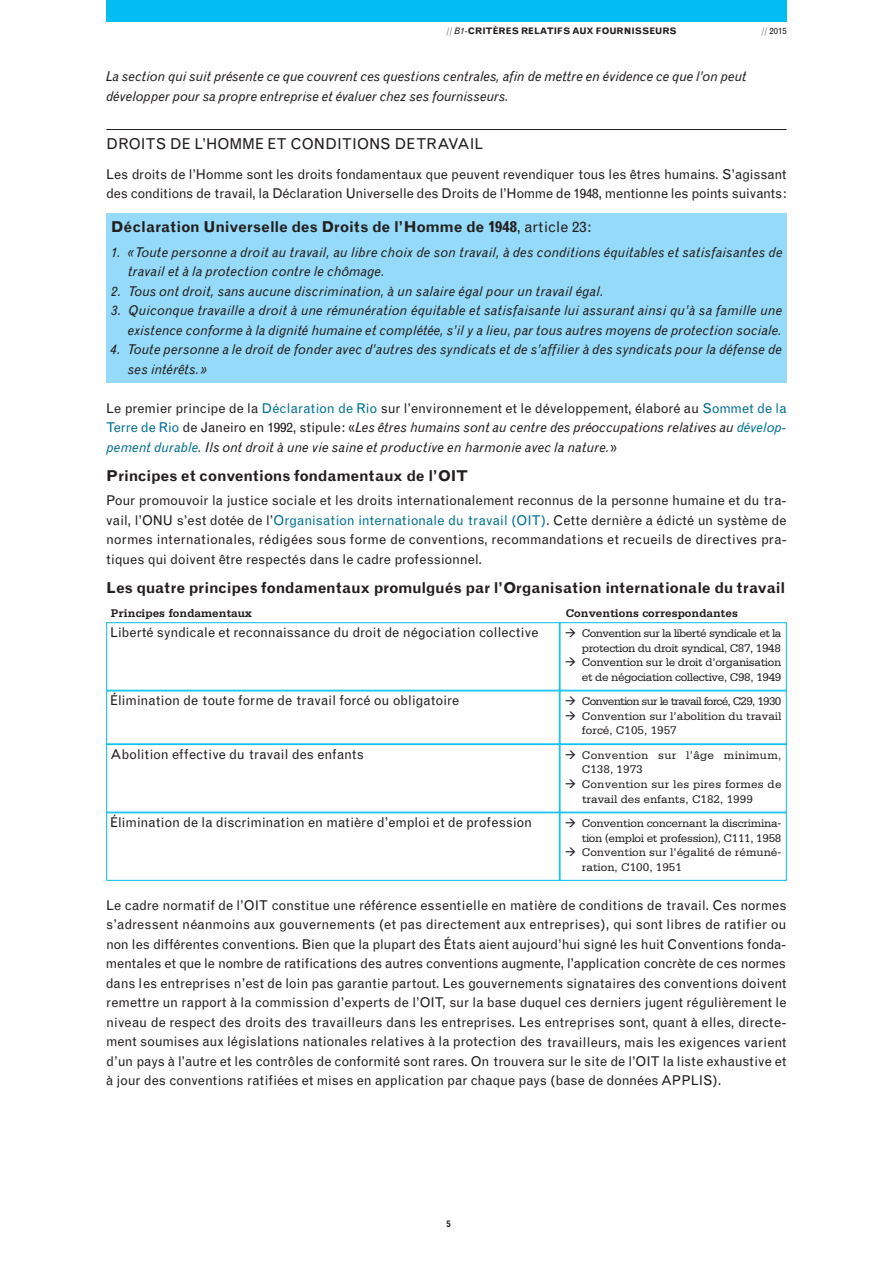
<style>
.page{position:relative;width:893px;height:1263px;background:#fff}
.page>*{position:absolute;margin:0;border:0;box-sizing:border-box;transform-origin:0 0}
.t1{font:700 15px "Grotesque";letter-spacing:-.005em;color:#231f20}
.t2{font:15px "Grotesque";color:#231f20}
.t3{font:13.5px/19.5px "Grotesque";letter-spacing:-.005em;color:#231f20;text-align:justify}
.t4{font:italic 13.5px/19.5px "Grotesque";letter-spacing:.005em;color:#231f20}
.t5{font:11.7px/14.5px "Serifa";color:#231f20;text-align:justify}
.t6{font:700 11.7px "Serifa";color:#231f20}
.t7{font:700 9px "Grotesque";color:#231f20}
.t8{font:9px "Grotesque";color:#231f20}
.s1{font-weight:300}
.s2{font-weight:400;font-style:italic}
.s3{font-weight:400}
.s4{font-style:normal}
.s5{font-style:normal;color:#007193}
.s6{color:#007193}
</style>
<div class="page">
<hr style="left:106px;top:129px;width:681px;height:1px;background:#231f20">
<div style="left:106px;top:214px;width:681px;height:169px;background:#95daf8"></div>
<div style="left:106px;top:622px;width:454px;height:68px;border:1px solid #01bdf2"></div>
<div style="left:560px;top:622px;width:227px;height:68px;border:1px solid #01bdf2"></div>
<div style="left:106px;top:744px;width:454px;height:68px;border:1px solid #01bdf2"></div>
<div style="left:560px;top:744px;width:227px;height:68px;border:1px solid #01bdf2"></div>
<div style="left:106px;top:812px;width:454px;height:69px;border:1px solid #01bdf2"></div>
<div style="left:560px;top:812px;width:227px;height:69px;border:1px solid #01bdf2"></div>
<div style="left:106px;top:0;width:681px;height:21px;background:#01bdf2"></div>
<p class="t7" style="left:446px;top:28px;width:232px"><span class="s1">//</span> <span class="s2">B1-</span>CRITÈRES RELATIFS AUX FOURNISSEURS</p>
<p class="t8" style="left:761px;top:28px;width:27px"><span class="s1">//</span> 2015</p>
<p class="t4" style="left:106px;top:68px;width:642px">La section qui suit présente ce que couvrent ces questions centrales, afin de mettre en évidence ce que l’on peut développer pour sa propre entreprise et évaluer chez ses fournisseurs.</p>
<p class="t2" style="left:106px;top:139px;width:379px">DROITS DE L’HOMME ET CONDITIONS DE TRAVAIL</p>
<p class="t3" style="left:106px;top:165px;width:682px">Les droits de l’Homme sont les droits fondamentaux que peuvent revendiquer tous les êtres humains. S’agissant des conditions de travail, la Déclaration Universelle des Droits de l’Homme de 1948, mentionne les points suivants:</p>
<p class="t1" style="left:111px;top:221px;width:482px">Déclaration Universelle des Droits de l’Homme de 1948<span class="s3">, article 23:</span></p>
<p class="t4" style="left:128px;top:243px;width:656px;text-indent:-17px">1. «Toute personne a droit au travail, au libre choix de son travail, à des conditions équitables et satisfaisantes de travail et à la protection contre le chômage.</p>
<p class="t4" style="left:111px;top:282px;width:494px">2. Tous ont droit, sans aucune discrimination, à un salaire égal pour un travail égal.</p>
<p class="t4" style="left:111px;top:302px;width:672px;text-align:right">3. Quiconque travaille a droit à une rémunération équitable et satisfaisante lui assurant ainsi qu’à sa famille une existence conforme à la dignité humaine et complétée, s’il y a lieu, par tous autres moyens de protection sociale.</p>
<p class="t4" style="left:128px;top:341px;width:656px;text-indent:-17px">4. Toute personne a le droit de fonder avec d’autres des syndicats et de s’affilier à des syndicats pour la défense de ses intérêts.»</p>
<p class="t4" style="left:106px;top:399px;width:682px;text-align:justify"><span class="s4">Le premier principe de la</span> <span class="s5">Déclaration de Rio</span> <span class="s4">sur l’environnement et le développement, élaboré au</span> <span class="s5">Sommet de la Terre de Rio</span> <span class="s4">de Janeiro en 1992, stipule: «</span>Les êtres humains sont au centre des préoccupations relatives au <span class="s6">dévelop&shy;pement durable</span>. Ils ont droit à une vie saine et productive en harmonie avec la nature.<span class="s4">»</span></p>
<p class="t1" style="left:106px;top:470px;width:363px">Principes et conventions fondamentaux de l’OIT</p>
<p class="t3" style="left:106px;top:492px;width:682px">Pour promouvoir la justice sociale et les droits internationalement reconnus de la personne humaine et du tra&shy;vail, l’ONU s’est dotée de l’<span class="s6">Organisation internationale du travail (OIT)</span>. Cette dernière a édicté un système de normes internationales, rédigées sous forme de conventions, recommandations et recueils de directives pra&shy;tiques qui doivent être respectés dans le cadre professionnel.</p>
<p class="t1" style="left:106px;top:582px;width:680px">Les quatre principes fondamentaux promulgués par l’Organisation internationale du travail</p>
<p class="t6" style="left:111px;top:610px;width:143px">Principes fondamentaux</p>
<p class="t6" style="left:566px;top:610px;width:174px">Conventions correspondantes</p>
<p class="t3" style="left:110px;top:624px;width:430px">Liberté syndicale et reconnaissance du droit de négociation collective</p>
<p class="t5" style="left:582px;top:627px;width:201px">Convention sur la liberté syndicale et la protection du droit syndical, C87, 1948<br>Convention sur le droit d’organisation et de négociation collective, C98, 1949</p>
<p class="t3" style="left:110px;top:692px;width:351px">Élimination de toute forme de travail forcé ou obligatoire</p>
<p class="t5" style="left:582px;top:695px;width:201px">Convention sur le travail forcé, C29, 1930<br>Convention sur l’abolition du travail forcé, C105, 1957</p>
<p class="t3" style="left:110px;top:745px;width:255px">Abolition effective du travail des enfants</p>
<p class="t5" style="left:582px;top:749px;width:201px;text-align:left">Convention sur l’âge minimum,<br>C138, 1973<br>Convention sur les pires formes de travail des enfants, C182, 1999</p>
<p class="t3" style="left:110px;top:814px;width:424px">Élimination de la discrimination en matière d’emploi et de profession</p>
<p class="t5" style="left:582px;top:817px;width:201px">Convention concernant la discrimina&shy;tion (emploi et profession), C111, 1958<br>Convention sur l’égalité de rémuné&shy;ration, C100, 1951</p>
<p class="t3" style="left:106px;top:897px;width:682px">Le cadre normatif de l’OIT constitue une référence essentielle en matière de conditions de travail. Ces normes s’adressent néanmoins aux gouvernements (et pas directement aux entreprises), qui sont libres de ratifier ou non les différentes conventions. Bien que la plupart des États aient aujourd’hui signé les huit Conventions fonda&shy;mentales et que le nombre de ratifications des autres conventions augmente, l’application concrète de ces normes dans les entreprises n’est de loin pas garantie partout. Les gouvernements signataires des conventions doivent remettre un rapport à la commission d’experts de l’OIT, sur la base duquel ces derniers jugent régulièrement le niveau de respect des droits des travailleurs dans les entreprises. Les entreprises sont, quant à elles, directe&shy;ment soumises aux législations nationales relatives à la protection des travailleurs, mais les exigences varient d’un pays à l’autre et les contrôles de conformité sont rares. On trouvera sur le site de l’OIT la liste exhaustive et à jour des conventions ratifiées et mises en application par chaque pays (base de données APPLIS).</p>
<p class="t7" style="left:446px;top:1220px;width:6px">5</p>
</div>
